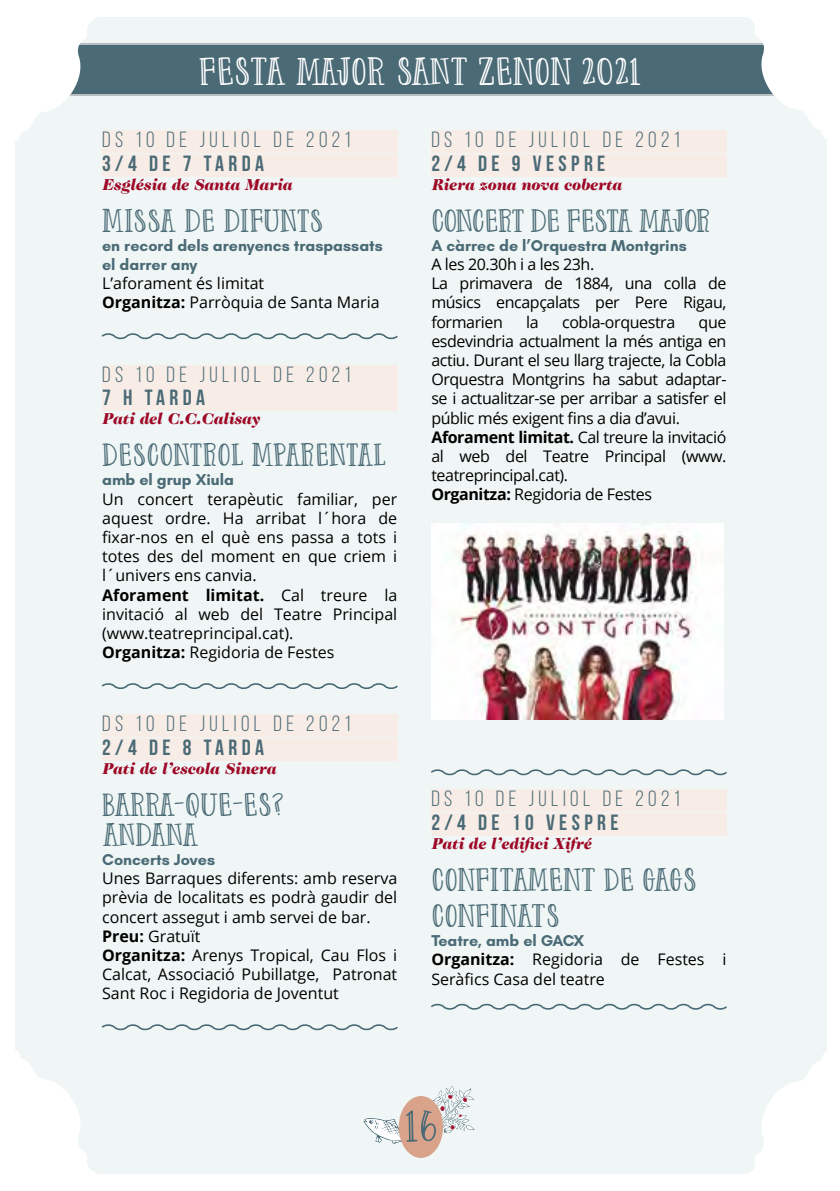
<style>
.page{position:relative;width:840px;height:1191px;background:#fff}
.page>*{position:absolute;margin:0;border:0;box-sizing:border-box;transform-origin:0 0}
.t1{font:55px "Farmto Market Fancy";color:#4a6a76}
.t2{font:48px "Farmto Market Fancy";color:#fff}
.t3{font:40px/29.6px "Farmto Market Fancy";letter-spacing:-.015em;color:#4a6a76}
.t4{font:22px "Bebas Neue";letter-spacing:.2em;color:#4a6a76}
.t5{font:700 22px "Bebas Neue";letter-spacing:.2em;color:#4a6a76}
.t6{font:16px/19.2px "Open Sans";color:#000}
.t7{font:16px/19.2px "Open Sans";letter-spacing:-.025em;color:#000}
.t8{font:700 16px/19.2px "Glacial Indifference";color:#4a6a76}
.t9{font:italic 900 16px "Caslon Two Twenty Four LT";color:#9e0726}
.s1{font-weight:700}
</style>
<div class="page">
<div style="left:15px;top:17px;width:811px;height:1156px;background:#eff6f5"></div>
<div style="left:16px;top:43px;width:790px;height:53px;background:#4a6a76;border:2px solid #b8c0c4"></div>
<svg style="left:363px;top:1086px;width:111px;height:67px"></svg>
<div style="left:398px;top:1096px;width:45px;height:62px;background:#d8a38a;border-radius:50%"></div>
<svg style="left:744px;top:17px;width:82px;height:121px"></svg>
<svg style="left:744px;top:1053px;width:82px;height:121px"></svg>
<svg style="left:15px;top:17px;width:82px;height:124px"></svg>
<svg style="left:15px;top:1050px;width:80px;height:123px"></svg>
<div style="left:102px;top:130px;width:295px;height:22px;background:#f8ede6"></div>
<div style="left:102px;top:154px;width:295px;height:22px;background:#f8ede6"></div>
<svg style="left:101px;top:333px;width:297px;height:7px"></svg>
<div style="left:102px;top:365px;width:295px;height:22px;background:#f8ede6"></div>
<div style="left:102px;top:389px;width:295px;height:22px;background:#f8ede6"></div>
<svg style="left:101px;top:683px;width:297px;height:6px"></svg>
<div style="left:102px;top:715px;width:295px;height:22px;background:#f8ede6"></div>
<div style="left:102px;top:738px;width:295px;height:22px;background:#f8ede6"></div>
<svg style="left:101px;top:1024px;width:297px;height:7px"></svg>
<div style="left:431px;top:130px;width:295px;height:22px;background:#f8ede6"></div>
<div style="left:431px;top:154px;width:295px;height:22px;background:#f8ede6"></div>
<svg style="left:431px;top:769px;width:296px;height:7px"></svg>
<div style="left:431px;top:790px;width:295px;height:22px;background:#f8ede6"></div>
<div style="left:431px;top:813px;width:295px;height:22px;background:#f8ede6"></div>
<svg style="left:431px;top:1003px;width:296px;height:7px"></svg>
<img style="left:431px;top:523px;width:292px;height:196px">
<h2 class="t2" style="left:199px;top:47px;width:443px">FESTA MAJOR SANT ZENON 2021</h2>
<h3 class="t4" style="left:102px;top:128px;width:250px">DS 10 DE JULIOL DE 2021</h3>
<h3 class="t5" style="left:102px;top:151px;width:163px">3/4 DE 7 TARDA</h3>
<p class="t9" style="left:102px;top:175px;width:192px">Església de Santa Maria</p>
<h3 class="t3" style="left:102px;top:204px;width:223px">Missa de difunts</h3>
<p class="t8" style="left:102px;top:235px;width:282px">en record dels arenyencs traspassats el darrer any</p>
<p class="t6" style="left:102px;top:273px;width:279px">L’aforament és limitat<br><span class="s1">Organitza:</span> Parròquia de Santa Maria</p>
<h3 class="t4" style="left:102px;top:362px;width:250px">DS 10 DE JULIOL DE 2021</h3>
<h3 class="t5" style="left:102px;top:385px;width:104px">7 H TARDA</h3>
<p class="t9" style="left:102px;top:409px;width:159px">Pati del C.C.Calisay</p>
<h3 class="t3" style="left:102px;top:438px;width:285px">Descontrol Mparental</h3>
<p class="t8" style="left:102px;top:470px;width:133px">amb el grup Xiula</p>
<p class="t6" style="left:102px;top:489px;width:296px">Un concert terapèutic familiar, per aquest ordre. Ha arribat l´hora de fixar-nos en el què ens passa a tots i totes des del moment en que criem i l´univers ens canvia.<br><span class="s1">Aforament limitat.</span> Cal treure la invitació al web del Teatre Principal (www.teatreprincipal.cat).<br><span class="s1">Organitza:</span> Regidoria de Festes</p>
<h3 class="t4" style="left:102px;top:712px;width:250px">DS 10 DE JULIOL DE 2021</h3>
<h3 class="t5" style="left:102px;top:735px;width:163px">2/4 DE 8 TARDA</h3>
<p class="t9" style="left:102px;top:759px;width:176px">Pati de l’escola Sinera</p>
<h3 class="t3" style="left:102px;top:788px;width:182px">BARRA-QUE-ES?<br>Andana</h3>
<p class="t8" style="left:102px;top:849px;width:114px">Concerts Joves</p>
<p class="t6" style="left:102px;top:868px;width:296px">Unes Barraques diferents: amb reserva prèvia de localitats es podrà gaudir del concert assegut i amb servei de bar.<br><span class="s1">Preu:</span> Gratuït<br><span class="s1">Organitza:</span> Arenys Tropical, Cau Flos i Calcat, Associació Pubillatge, Patronat Sant Roc i Regidoria de Joventut</p>
<h3 class="t4" style="left:431px;top:128px;width:250px">DS 10 DE JULIOL DE 2021</h3>
<h3 class="t5" style="left:431px;top:151px;width:175px">2/4 DE 9 VESPRE</h3>
<p class="t9" style="left:431px;top:175px;width:192px">Riera zona nova coberta</p>
<h3 class="t3" style="left:431px;top:204px;width:280px">Concert de Festa Major</h3>
<p class="t8" style="left:431px;top:235px;width:257px">A càrrec de l’Orquestra Montgrins</p>
<p class="t7" style="left:431px;top:254px;width:296px">A les 20.30h i a les 23h.<br>La primavera de 1884, una colla de músics encapçalats per Pere Rigau, formarien</p>
<p class="t6" style="left:526px;top:312px;width:14px">la</p>
<p class="t7" style="left:562px;top:312px;width:115px">cobla-orquestra</p>
<p class="t7" style="left:431px;top:312px;width:296px;text-indent:267px">que esdevindria actualment la més antiga en actiu. Durant el seu llarg trajecte, la Cobla Orquestra Montgrins ha sabut adaptar&shy;se i actualitzar-se per arribar a satisfer el públic més exigent fins a dia d’avui.<br><span class="s1">Aforament limitat.</span> Cal treure la invitació al web del Teatre Principal (www. teatreprincipal.cat).<br><span class="s1">Organitza:</span> Regidoria de Festes</p>
<h3 class="t4" style="left:431px;top:787px;width:250px">DS 10 DE JULIOL DE 2021</h3>
<h3 class="t5" style="left:431px;top:810px;width:188px">2/4 DE 10 VESPRE</h3>
<p class="t9" style="left:431px;top:834px;width:162px">Pati de l’edifici Xifré</p>
<h3 class="t3" style="left:431px;top:860px;width:267px;line-height:36px">CONFITAMENT DE GAGS<br>CONFINATS</h3>
<p class="t8" style="left:431px;top:931px;width:154px">Teatre, amb el GACX</p>
<p class="t6" style="left:431px;top:949px;width:296px"><span class="s1">Organitza:</span> Regidoria de Festes i<br>Seràfics Casa del teatre</p>
<h1 class="t1" style="left:404px;top:1098px;width:35px">16</h1>
</div>
